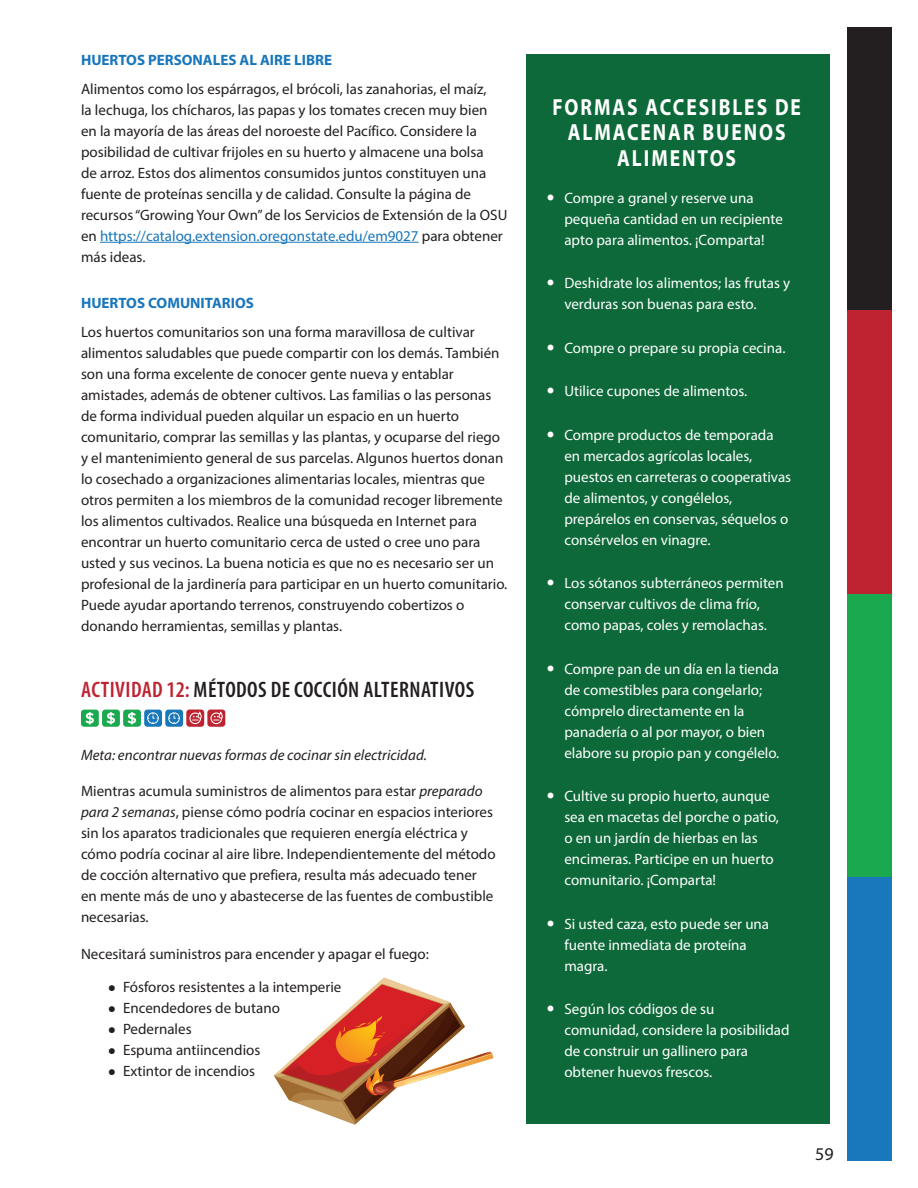
<style>
.page{position:relative;width:918px;height:1188px;background:#fff}
.page>*{position:absolute;margin:0;border:0;box-sizing:border-box;transform-origin:0 0}
.t1{font:700 23.4px/25.5px "Myriad Pro";letter-spacing:.1em;color:#fff;text-align:center;scale:.83 1}
.Body_12_A_0_8{font:600 condensed 22.5px "Myriad Pro";letter-spacing:.02em;color:#231f20}
.t2{font:18px "Myriad Pro";color:#231f20}
.Body_12_A_0_8-2{font:15px/21px "Myriad Pro";color:#231f20}
.t3{font:15px/21px "Myriad Pro";color:#fff}
.Body_12_A_0_8-3{font:italic 15px "Myriad Pro";color:#231f20}
.Blue_Subhead_12_A_4_10{font:700 15px "Myriad Pro";color:#1876bb}
.s1{color:#1876bb}
.s2{color:#be2331}
.s3{font-style:italic}
.s4{font-weight:700;font-size:22.5px}
</style>
<div class="page">
<div style="left:848px;top:27px;width:44px;height:283px;background:#231f20"></div>
<div style="left:848px;top:310px;width:44px;height:284px;background:#be2331"></div>
<div style="left:848px;top:594px;width:44px;height:284px;background:#1aa94f"></div>
<div style="left:848px;top:878px;width:44px;height:283px;background:#1978bb"></div>
<svg style="left:274px;top:978px;width:220px;height:147px"></svg>
<div style="left:526px;top:54px;width:304px;height:1070px;background:#0d6939"></div>
<hr style="left:100px;top:242px;width:319px;height:1px;background:#1876bb">
<div style="left:123px;top:710px;width:18px;height:17px;background:#1aa94f;border-radius:3px"></div>
<svg style="left:128px;top:712px;width:8px;height:12px"></svg>
<div style="left:102px;top:710px;width:18px;height:17px;background:#1aa94f;border-radius:3px"></div>
<svg style="left:106px;top:712px;width:9px;height:12px"></svg>
<div style="left:81px;top:710px;width:18px;height:17px;background:#1aa94f;border-radius:3px"></div>
<svg style="left:85px;top:712px;width:9px;height:12px"></svg>
<div style="left:165px;top:710px;width:18px;height:17px;background:#1978bb;border-radius:3px"></div>
<svg style="left:168px;top:712px;width:12px;height:12px"></svg>
<div style="left:144px;top:710px;width:18px;height:17px;background:#1978bb;border-radius:3px"></div>
<svg style="left:147px;top:712px;width:12px;height:12px"></svg>
<div style="left:186px;top:710px;width:18px;height:17px;background:#be2331;border-radius:3px"></div>
<svg style="left:189px;top:711px;width:13px;height:13px"></svg>
<div style="left:207px;top:710px;width:18px;height:17px;background:#be2331;border-radius:3px"></div>
<svg style="left:210px;top:711px;width:13px;height:13px"></svg>
<p class="Blue_Subhead_12_A_4_10" style="left:81px;top:50px;width:253px">HUERTOS PERSONALES AL AIRE LIBRE</p>
<p class="Body_12_A_0_8-2" style="left:81px;top:78px;width:428px">Alimentos como los espárragos, el brócoli, las zanahorias, el maíz,<br>la lechuga, los chícharos, las papas y los tomates crecen muy bien<br>en la mayoría de las áreas del noroeste del Pacífico. Considere la posibilidad de cultivar frijoles en su huerto y almacene una bolsa<br>de arroz. Estos dos alimentos consumidos juntos constituyen una fuente de proteínas sencilla y de calidad. Consulte la página de recursos “Growing Your Own” de los Servicios de Extensión de la OSU en <span class="s1">https://catalog.extension.oregonstate.edu/em9027</span> para obtener más ideas.</p>
<p class="Blue_Subhead_12_A_4_10" style="left:81px;top:293px;width:174px">HUERTOS COMUNITARIOS</p>
<p class="Body_12_A_0_8-2" style="left:81px;top:321px;width:428px">Los huertos comunitarios son una forma maravillosa de cultivar alimentos saludables que puede compartir con los demás. También son una forma excelente de conocer gente nueva y entablar amistades, además de obtener cultivos. Las familias o las personas de forma individual pueden alquilar un espacio en un huerto comunitario, comprar las semillas y las plantas, y ocuparse del riego y el mantenimiento general de sus parcelas. Algunos huertos donan lo cosechado a organizaciones alimentarias locales, mientras que otros permiten a los miembros de la comunidad recoger libremente los alimentos cultivados. Realice una búsqueda en Internet para encontrar un huerto comunitario cerca de usted o cree uno para usted y sus vecinos. La buena noticia es que no es necesario ser un profesional de la jardinería para participar en un huerto comunitario.<br>Puede ayudar aportando terrenos, construyendo cobertizos o donando herramientas, semillas y plantas.</p>
<p class="Body_12_A_0_8" style="left:81px;top:677px;width:395px"><span class="s2">ACTIVIDAD 12:</span> MÉTODOS DE COCCIÓN ALTERNATIVOS</p>
<p class="Body_12_A_0_8-3" style="left:81px;top:745px;width:347px">Meta: encontrar nuevas formas de cocinar sin electricidad.</p>
<p class="Body_12_A_0_8-2" style="left:81px;top:780px;width:416px">Mientras acumula suministros de alimentos para estar <span class="s3">preparado para 2 semanas</span>, piense cómo podría cocinar en espacios interiores sin los aparatos tradicionales que requieren energía eléctrica y cómo podría cocinar al aire libre. Independientemente del método de cocción alternativo que prefiera, resulta más adecuado tener en mente más de uno y abastecerse de las fuentes de combustible necesarias.</p>
<p class="Body_12_A_0_8-2" style="left:81px;top:943px;width:349px">Necesitará suministros para encender y apagar el fuego:</p>
<p class="Body_12_A_0_8-2" style="left:108px;top:976px;width:235px"><span class="s4">•</span> Fósforos resistentes a la intemperie</p>
<p class="Body_12_A_0_8-2" style="left:108px;top:997px;width:173px"><span class="s4">•</span> Encendedores de butano</p>
<p class="Body_12_A_0_8-2" style="left:108px;top:1018px;width:85px"><span class="s4">•</span> Pedernales</p>
<p class="Body_12_A_0_8-2" style="left:108px;top:1039px;width:154px"><span class="s4">•</span> Espuma antiincendios</p>
<p class="Body_12_A_0_8-2" style="left:108px;top:1060px;width:149px"><span class="s4">•</span> Extintor de incendios</p>
<p class="t1" style="left:552px;top:93px;width:301px">FORMAS ACCESIBLES DE<br>ALMACENAR BUENOS<br>ALIMENTOS</p>
<p class="t3" style="left:564px;top:187px;width:220px">Compre a granel y reserve una pequeña cantidad en un recipiente apto para alimentos. ¡Comparta!</p>
<p class="t3" style="left:564px;top:272px;width:227px">Deshidrate los alimentos; las frutas y verduras son buenas para esto.</p>
<p class="t3" style="left:564px;top:337px;width:223px">Compre o prepare su propia cecina.</p>
<p class="t3" style="left:564px;top:380px;width:185px">Utilice cupones de alimentos.</p>
<p class="t3" style="left:564px;top:424px;width:228px">Compre productos de temporada en mercados agrícolas locales, puestos en carreteras o cooperativas de alimentos, y congélelos, prepárelos en conservas, séquelos o consérvelos en vinagre.</p>
<p class="t3" style="left:564px;top:572px;width:221px">Los sótanos subterráneos permiten conservar cultivos de clima frío, como papas, coles y remolachas.</p>
<p class="t3" style="left:564px;top:658px;width:217px">Compre pan de un día en la tienda de comestibles para congelarlo; cómprelo directamente en la panadería o al por mayor, o bien elabore su propio pan y congélelo.</p>
<p class="t3" style="left:564px;top:785px;width:216px">Cultive su propio huerto, aunque sea en macetas del porche o patio, o en un jardín de hierbas en las encimeras. Participe en un huerto comunitario. ¡Comparta!</p>
<p class="t3" style="left:564px;top:913px;width:206px">Si usted caza, esto puede ser una fuente inmediata de proteína magra.</p>
<p class="t3" style="left:564px;top:998px;width:227px">Según los códigos de su comunidad, considere la posibilidad de construir un gallinero para obtener huevos frescos.</p>
<p class="t2" style="left:815px;top:1143px;width:20px">59</p>
</div>
